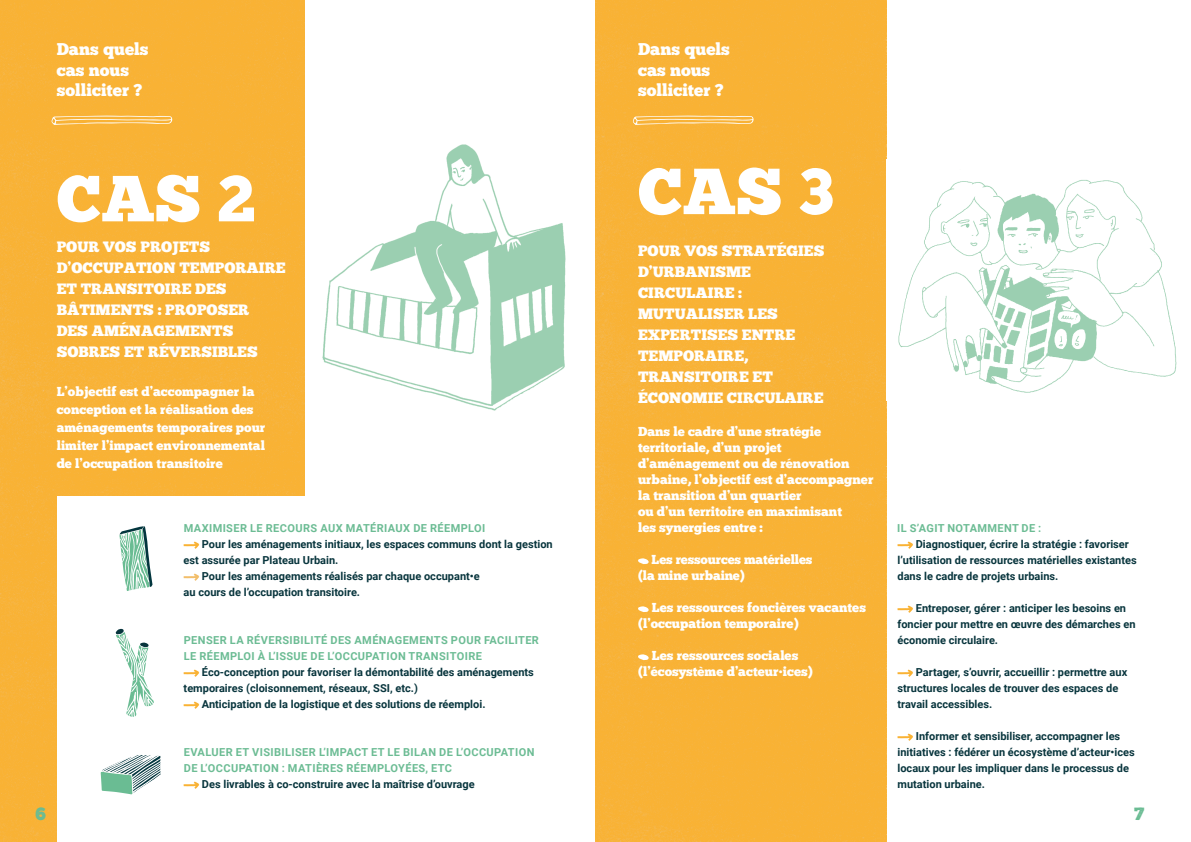
<style>
.page{position:relative;width:1191px;height:842px;background:#fff}
.page>*{position:absolute;margin:0;border:0;box-sizing:border-box;transform-origin:0 0}
.t1{font:65px "Chunk Five";color:#fff}
.t2{font:18px "Chunk Five Print";color:#6abc93}
.t3{font:17px/20.4px "Chunk Five";color:#fff}
.t4{font:15px/21px "Chunk Five";color:#fff}
.t5{font:13px/16px "Chunk Five";color:#fff}
.t6{font:700 11px/16px "Roboto";color:#08353d}
.t7{font:700 11px/16px "Roboto";letter-spacing:.035em;color:#6cbc94}
</style>
<div class="page">
<div style="left:0;top:0;width:305px;height:842px;background:#f8b235"></div>
<div style="left:595px;top:0;width:291px;height:842px;background:#f8b235"></div>
<div style="left:57px;top:496px;width:518px;height:346px;background:#fff"></div>
<svg style="left:897px;top:541px;width:16px;height:8px"></svg>
<svg style="left:897px;top:605px;width:16px;height:8px"></svg>
<svg style="left:897px;top:669px;width:16px;height:8px"></svg>
<svg style="left:897px;top:733px;width:16px;height:8px"></svg>
<svg style="left:183px;top:541px;width:16px;height:8px"></svg>
<svg style="left:183px;top:573px;width:16px;height:8px"></svg>
<svg style="left:183px;top:669px;width:16px;height:8px"></svg>
<svg style="left:183px;top:701px;width:16px;height:8px"></svg>
<svg style="left:183px;top:781px;width:16px;height:8px"></svg>
<svg style="left:119px;top:526px;width:33px;height:65px"></svg>
<svg style="left:115px;top:629px;width:39px;height:88px"></svg>
<svg style="left:100px;top:755px;width:61px;height:40px"></svg>
<svg style="left:637px;top:558px;width:12px;height:6px"></svg>
<svg style="left:637px;top:606px;width:12px;height:6px"></svg>
<svg style="left:637px;top:654px;width:12px;height:6px"></svg>
<img style="left:322px;top:144px;width:244px;height:267px">
<img style="left:898px;top:180px;width:279px;height:213px">
<svg style="left:51px;top:116px;width:122px;height:9px"></svg>
<svg style="left:632px;top:116px;width:122px;height:9px"></svg>
<h3 class="t3" style="left:57px;top:40px;width:93px">Dans quels cas nous solliciter ?</h3>
<h3 class="t3" style="left:638px;top:40px;width:93px">Dans quels cas nous solliciter ?</h3>
<h1 class="t1" style="left:57px;top:158px;width:200px">CAS 2</h1>
<h1 class="t1" style="left:638px;top:151px;width:197px">CAS 3</h1>
<h3 class="t4" style="left:638px;top:241px;width:188px">POUR VOS STRATÉGIES<br>D’URBANISME<br>CIRCULAIRE :<br>MUTUALISER LES<br>EXPERTISES ENTRE<br>TEMPORAIRE,<br>TRANSITOIRE ET<br>ÉCONOMIE CIRCULAIRE</h3>
<h3 class="t4" style="left:57px;top:237px;width:230px">POUR VOS PROJETS<br>D’OCCUPATION TEMPORAIRE<br>ET TRANSITOIRE DES<br>BÂTIMENTS : PROPOSER<br>DES AMÉNAGEMENTS<br>SOBRES ET RÉVERSIBLES</h3>
<p class="t5" style="left:57px;top:383px;width:210px;line-height:18px">L’objectif est d’accompagner la conception et la réalisation des aménagements temporaires pour limiter l’impact environnemental de l’occupation transitoire</p>
<p class="t5" style="left:638px;top:424px;width:237px">Dans le cadre d’une stratégie territoriale, d’un projet d’aménagement ou de rénovation urbaine, l’objectif est d’accompagner la transition d’un quartier<br>ou d’un territoire en maximisant<br>les synergies entre :</p>
<p class="t5" style="left:638px;top:552px;width:176px;text-indent:14px">Les ressources matérielles (la mine urbaine)</p>
<p class="t5" style="left:638px;top:600px;width:229px;text-indent:14px">Les ressources foncières vacantes (l’occupation temporaire)</p>
<p class="t5" style="left:638px;top:648px;width:176px;text-align:center">Les ressources sociales (l’écosystème d’acteur•ices)</p>
<p class="t7" style="left:184px;top:520px;width:303px">MAXIMISER LE RECOURS AUX MATÉRIAUX DE RÉEMPLOI</p>
<p class="t6" style="left:202px;top:536px;width:352px">Pour les aménagements initiaux, les espaces communs dont la gestion</p>
<p class="t6" style="left:184px;top:552px;width:156px">est assurée par Plateau Urbain.</p>
<p class="t6" style="left:202px;top:568px;width:279px">Pour les aménagements réalisés par chaque occupant•e</p>
<p class="t6" style="left:184px;top:584px;width:178px">au cours de l’occupation transitoire.</p>
<p class="t7" style="left:184px;top:632px;width:357px">PENSER LA RÉVERSIBILITÉ DES AMÉNAGEMENTS POUR FACILITER<br>LE RÉEMPLOI À L’ISSUE DE L’OCCUPATION TRANSITOIRE</p>
<p class="t6" style="left:202px;top:664px;width:333px">Éco-conception pour favoriser la démontabilité des aménagements</p>
<p class="t6" style="left:184px;top:680px;width:236px">temporaires (cloisonnement, réseaux, SSI, etc.)</p>
<p class="t6" style="left:202px;top:696px;width:285px">Anticipation de la logistique et des solutions de réemploi.</p>
<p class="t7" style="left:184px;top:744px;width:352px">EVALUER ET VISIBILISER L’IMPACT ET LE BILAN DE L’OCCUPATION<br>DE L’OCCUPATION : MATIÈRES RÉEMPLOYÉES, ETC</p>
<p class="t6" style="left:202px;top:776px;width:274px">Des livrables à co-construire avec la maîtrise d’ouvrage</p>
<p class="t7" style="left:897px;top:520px;width:146px">IL S’AGIT NOTAMMENT DE :</p>
<p class="t6" style="left:897px;top:536px;width:241px;text-indent:18px">Diagnostiquer, écrire la stratégie : favoriser l’utilisation de ressources matérielles existantes dans le cadre de projets urbains.</p>
<p class="t6" style="left:897px;top:600px;width:239px;text-indent:18px">Entreposer, gérer : anticiper les besoins en foncier pour mettre en œuvre des démarches en économie circulaire.</p>
<p class="t6" style="left:897px;top:664px;width:231px;text-indent:18px">Partager, s’ouvrir, accueillir : permettre aux structures locales de trouver des espaces de travail accessibles.</p>
<p class="t6" style="left:897px;top:728px;width:239px;text-indent:18px">Informer et sensibiliser, accompagner les initiatives : fédérer un écosystème d’acteur•ices locaux pour les impliquer dans le processus de mutation urbaine.</p>
<h2 class="t2" style="left:35px;top:806px;width:12px">6</h2>
<h2 class="t2" style="left:1134px;top:806px;width:12px">7</h2>
</div>
